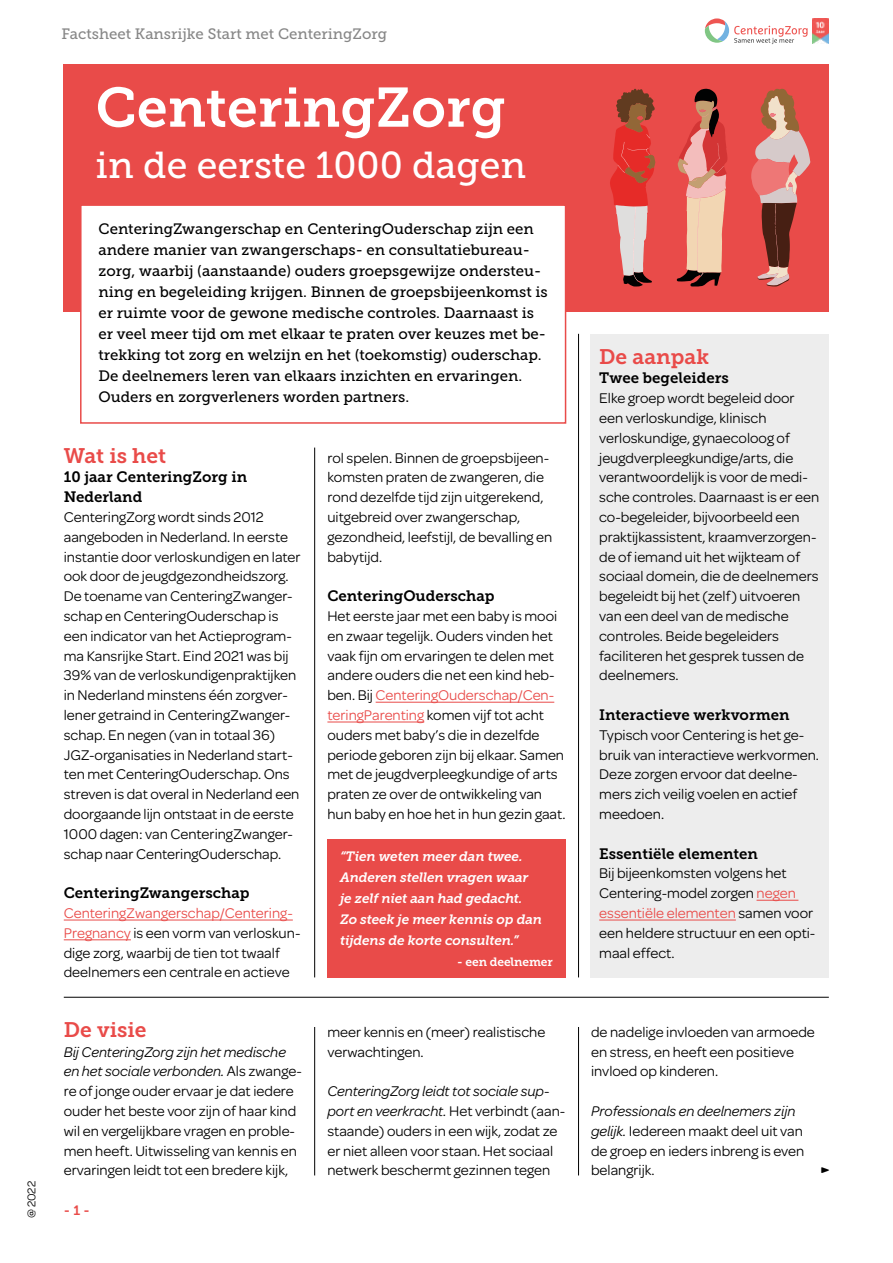
<style>
.page{position:relative;width:893px;height:1263px;background:#fff}
.page>*{position:absolute;margin:0;border:0;box-sizing:border-box;transform-origin:0 0}
.Kop_1_01{font:55.35px "Museo Slab 700";color:#fff}
.Kop_1_01-2{font:37.35px "Museo Slab 500";color:#fff}
.kop_2{font:21px "Museo Slab 700";color:#e94b49}
.plat{font:15px/19.8px "Omnes";color:#000}
.Intro{font:15px/21px "Museo Slab 500";color:#000}
.kop_3{font:15px/19.8px "Museo Slab 700";color:#000}
.t1{font:15px "Museo Slab 500";color:#878787}
.streamer{font:italic 13.5px/21px "Museo Slab 700";letter-spacing:-.01em;color:#fff}
.t2{font:13.5px "Museo Slab 700";color:#e94b49}
.Streamer_naam{font:12px "Museo Slab 700";letter-spacing:-.01em;color:#fff}
.Kop_4{font:12px "Omnes";color:#000}
.s1{color:#e94b49}
.s2{font-style:italic}
</style>
<div class="page">
<div style="left:64px;top:64px;width:765px;height:247px;background:#e94b49"></div>
<hr style="left:64px;top:920px;width:229px;height:1px;background:#e94b49">
<hr style="left:64px;top:939px;width:67px;height:1px;background:#e94b49">
<hr style="left:376px;top:702px;width:178px;height:1px;background:#e94b49">
<hr style="left:327px;top:722px;width:97px;height:1px;background:#e94b49">
<div style="left:81px;top:205px;width:485px;height:218px;background:#fff"></div>
<div style="left:80px;top:204px;width:486px;height:220px;border:2px solid #e94b49"></div>
<svg style="left:610px;top:89px;width:45px;height:197px"></svg>
<svg style="left:677px;top:89px;width:50px;height:197px"></svg>
<svg style="left:751px;top:89px;width:59px;height:197px"></svg>
<div style="left:327px;top:839px;width:239px;height:138px;background:#e94b49"></div>
<div style="left:591px;top:334px;width:238px;height:643px;background:#ededed"></div>
<hr style="left:756px;top:900px;width:42px;height:1px;background:#e94b49">
<hr style="left:599px;top:920px;width:137px;height:1px;background:#e94b49">
<hr style="left:64px;top:997px;width:765px;height:1px;background:#000">
<svg style="left:705px;top:18px;width:103px;height:26px"></svg>
<img style="left:813px;top:18px;width:16px;height:26px">
<hr style="left:314px;top:448px;width:1px;height:529px;background:#000">
<hr style="left:314px;top:1027px;width:1px;height:148px;background:#000">
<hr style="left:578px;top:334px;width:1px;height:643px;background:#000">
<hr style="left:578px;top:1027px;width:1px;height:148px;background:#000">
<p class="Kop_4" style="left:24px;top:1218px;width:39px;rotate:-90deg">@ 2022</p>
<p class="t1" style="left:62px;top:25px;width:327px">Factsheet Kansrijke Start met CenteringZorg</p>
<p class="Kop_1_01" style="left:96px;top:76px;width:412px">CenteringZorg</p>
<p class="Kop_1_01-2" style="left:96px;top:144px;width:432px">in de eerste 1000 dagen</p>
<p class="Intro" style="left:99px;top:219px;width:451px">CenteringZwangerschap en CenteringOuderschap zijn een andere manier van zwangerschaps- en consultatiebureau&shy;zorg, waarbij (aanstaande) ouders groepsgewijze ondersteu&shy;ning en begeleiding krijgen. Binnen de groepsbijeenkomst is er ruimte voor de gewone medische controles. Daarnaast is er veel meer tijd om met elkaar te praten over keuzes met be&shy;trekking tot zorg en welzijn en het (toekomstig) ouderschap.<br>De deelnemers leren van elkaars inzichten en ervaringen.<br>Ouders en zorgverleners worden partners.</p>
<p class="kop_2" style="left:64px;top:443px;width:104px">Wat is het</p>
<p class="kop_3" style="left:64px;top:467px;width:185px">10 jaar CenteringZorg in<br>Nederland</p>
<p class="plat" style="left:64px;top:506px;width:238px">CenteringZorg wordt sinds 2012 aangeboden in Nederland. In eerste instantie door verloskundigen en later ook door de jeugdgezondheidszorg.<br>De toename van CenteringZwanger&shy;schap en CenteringOuderschap is een indicator van het Actieprogram&shy;ma Kansrijke Start. Eind 2021 was bij 39% van de verloskundigenpraktijken in Nederland minstens één zorgver&shy;lener getraind in CenteringZwanger&shy;schap. En negen (van in totaal 36)<br>JGZ-organisaties in Nederland start&shy;ten met CenteringOuderschap. Ons streven is dat overal in Nederland een doorgaande lijn ontstaat in de eerste 1000 dagen: van CenteringZwanger&shy;schap naar CenteringOuderschap.</p>
<p class="kop_3" style="left:64px;top:883px;width:187px">CenteringZwangerschap</p>
<p class="plat" style="left:64px;top:902px;width:238px"><span class="s1">CenteringZwangerschap/Centering-Pregnancy</span> is een vorm van verloskun&shy;dige zorg, waarbij de tien tot twaalf deelnemers een centrale en actieve</p>
<p class="kop_2" style="left:64px;top:1018px;width:84px">De visie</p>
<p class="plat" style="left:64px;top:1041px;width:240px"><span class="s2">Bij CenteringZorg zijn het medische en het sociale verbonden.</span> Als zwange&shy;re of jonge ouder ervaar je dat iedere ouder het beste voor zijn of haar kind wil en vergelijkbare vragen en proble&shy;men heeft. Uitwisseling van kennis en ervaringen leidt tot een bredere kijk,</p>
<p class="t2" style="left:64px;top:1203px;width:28px">- 1 -</p>
<p class="plat" style="left:327px;top:447px;width:226px">rol spelen. Binnen de groepsbijeen&shy;komsten praten de zwangeren, die rond dezelfde tijd zijn uitgerekend, uitgebreid over zwangerschap, gezondheid, leefstijl, de bevalling en babytijd.</p>
<p class="kop_3" style="left:327px;top:586px;width:169px">CenteringOuderschap</p>
<p class="plat" style="left:327px;top:605px;width:240px">Het eerste jaar met een baby is mooi en zwaar tegelijk. Ouders vinden het vaak fijn om ervaringen te delen met andere ouders die net een kind heb&shy;ben. Bij <span class="s1">CenteringOuderschap/Cen&shy;teringParenting</span> komen vijf tot acht ouders met baby’s die in dezelfde periode geboren zijn bij elkaar. Samen met de jeugdverpleegkundige of arts praten ze over de ontwikkeling van hun baby en hoe het in hun gezin gaat.</p>
<p class="streamer" style="left:340px;top:846px;width:203px">“Tien weten meer dan twee.<br>Anderen stellen vragen waar je zelf niet aan had gedacht.<br>Zo steek je meer kennis op dan tijdens de korte consulten.”</p>
<p class="Streamer_naam" style="left:457px;top:955px;width:97px">- een deelnemer</p>
<p class="plat" style="left:327px;top:1021px;width:219px">meer kennis en (meer) realistische verwachtingen.</p>
<p class="plat" style="left:327px;top:1080px;width:239px"><span class="s2">CenteringZorg leidt tot sociale sup&shy;port en veerkracht.</span> Het verbindt (aan&shy;staande) ouders in een wijk, zodat ze er niet alleen voor staan. Het sociaal netwerk beschermt gezinnen tegen</p>
<p class="kop_2" style="left:599px;top:344px;width:111px">De aanpak</p>
<p class="kop_3" style="left:599px;top:368px;width:131px">Twee begeleiders</p>
<p class="plat" style="left:599px;top:387px;width:221px">Elke groep wordt begeleid door een verloskundige, klinisch verloskundige, gynaecoloog of jeugdverpleegkundige/arts, die verantwoordelijk is voor de medi&shy;sche controles. Daarnaast is er een co-begeleider, bijvoorbeeld een praktijkassistent, kraamverzorgen&shy;de of iemand uit het wijkteam of sociaal domein, die de deelnemers begeleidt bij het (zelf) uitvoeren van een deel van de medische controles. Beide begeleiders faciliteren het gesprek tussen de deelnemers.</p>
<p class="kop_3" style="left:599px;top:705px;width:192px">Interactieve werkvormen</p>
<p class="plat" style="left:599px;top:724px;width:221px">Typisch voor Centering is het ge&shy;bruik van interactieve werkvormen.<br>Deze zorgen ervoor dat deelne&shy;mers zich veilig voelen en actief meedoen.</p>
<p class="kop_3" style="left:599px;top:844px;width:160px">Essentiële elementen</p>
<p class="plat" style="left:599px;top:863px;width:218px">Bij bijeenkomsten volgens het<br>Centering-model zorgen <span class="s1">negen essentiële elementen</span> samen voor een heldere structuur en een opti&shy;maal effect.</p>
<p class="plat" style="left:591px;top:1021px;width:225px">de nadelige invloeden van armoede en stress, en heeft een positieve invloed op kinderen.</p>
<p class="plat" style="left:591px;top:1100px;width:215px"><span class="s2">Professionals en deelnemers zijn gelijk.</span> Iedereen maakt deel uit van de groep en ieders inbreng is even belangrijk.</p>
<p class="plat" style="left:820px;top:1160px;width:10px">•</p>
</div>
